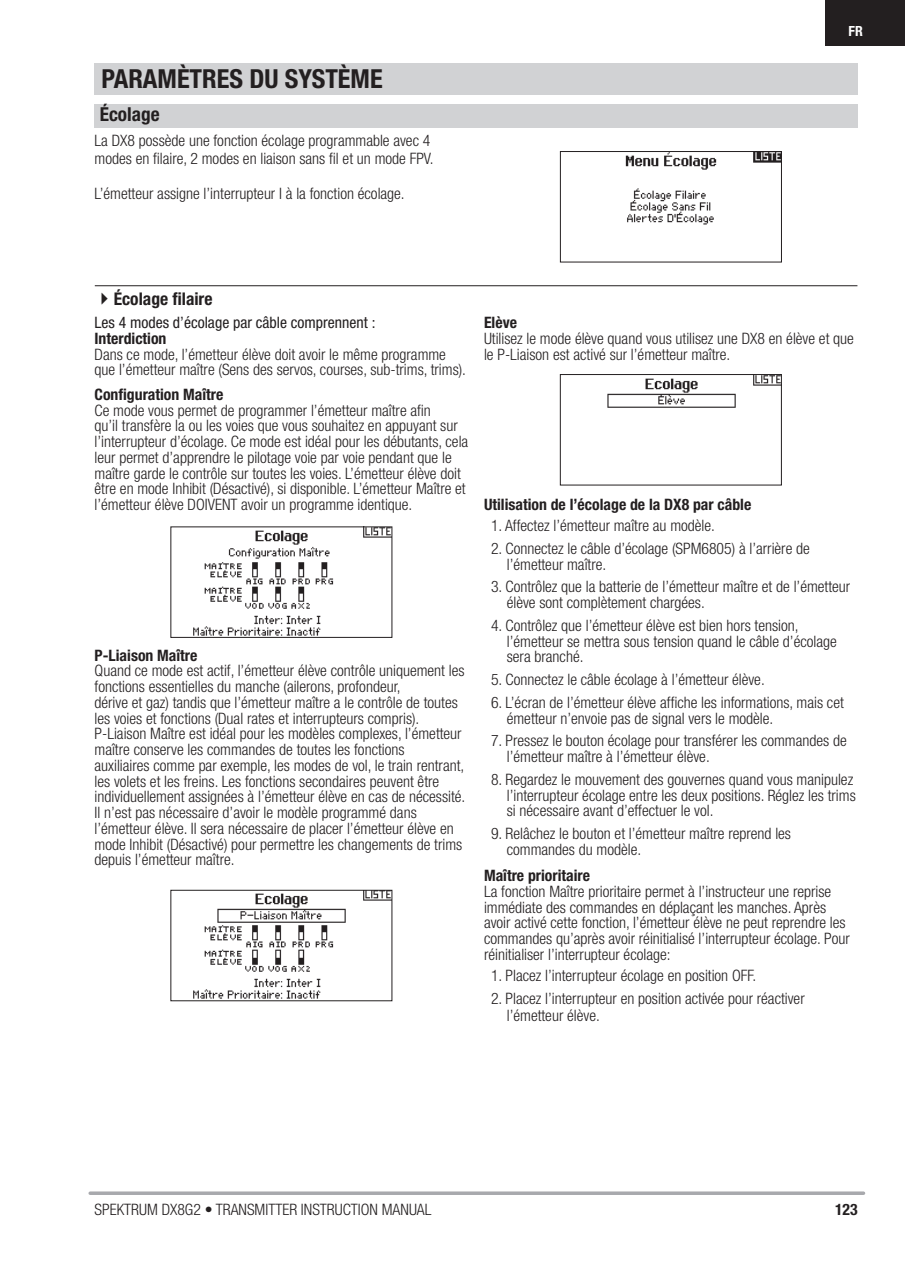
<style>
.page{position:relative;width:905px;height:1272px;background:#fff}
.page>*{position:absolute;margin:0;border:0;box-sizing:border-box;transform-origin:0 0}
.t1{font:700 condensed 26.25px "Helvetica Neue LT Std";color:#231f20}
.t2{font:700 condensed 19.25px "Helvetica Neue LT Std";color:#231f20}
.t3{font:700 condensed 17.5px "Helvetica Neue LT Std";color:#231f20}
.t4{font:300 condensed 15.75px/15.8px "Helvetica Neue LT Std";color:#231f20}
.t5{font:700 condensed 15.75px "Helvetica Neue LT Std";color:#231f20}
.t6{font:condensed 15.75px "Helvetica Neue LT Std";color:#231f20}
.t7{font:700 condensed 14px "Helvetica Neue LT Std";color:#fff}
</style>
<div class="page">
<svg style="left:90px;top:1191px;width:773px;height:4px;background:#b2b3b6"></svg>
<div style="left:825px;top:0;width:80px;height:45px;background:#231f20"></div>
<div style="left:94px;top:63px;width:763px;height:31px;background:#d1d2d4"></div>
<div style="left:94px;top:104px;width:763px;height:24px;background:#d1d2d4"></div>
<hr style="left:95px;top:285px;width:762px;height:1px;background:#231f20">
<img style="left:625px;top:153px;width:155px;height:72px">
<div style="left:560px;top:151px;width:222px;height:111px;border:1px solid #231f20"></div>
<img style="left:193px;top:892px;width:197px;height:107px">
<div style="left:170px;top:890px;width:222px;height:111px;border:1px solid #231f20"></div>
<img style="left:193px;top:528px;width:197px;height:108px">
<div style="left:170px;top:526px;width:222px;height:112px;border:1px solid #231f20"></div>
<img style="left:607px;top:376px;width:172px;height:32px">
<div style="left:560px;top:374px;width:221px;height:111px;border:1px solid #231f20"></div>
<h1 class="t1" style="left:102px;top:63px;width:29px">Param</h1>
<h1 class="t1" style="left:177px;top:63px;width:27px">ètres</h1>
<h1 class="t1" style="left:249px;top:63px;width:50px">du syst</h1>
<h1 class="t1" style="left:338px;top:63px;width:29px">ème</h1>
<p class="t2" style="left:100px;top:103px;width:61px">Écolage</p>
<p class="t4" style="left:94px;top:132px;width:340px;line-height:17.5px">La DX8 possède une fonction écolage programmable avec 4 modes en filaire, 2 modes en liaison sans fil et un mode FPV.</p>
<p class="t4" style="left:94px;top:185px;width:312px">L’émetteur assigne l’interrupteur I à la fonction écolage.</p>
<p class="t7" style="left:848px;top:23px;width:16px">FR</p>
<p class="t3" style="left:94px;top:288px;width:119px">✔Écolage filaire</p>
<p class="t6" style="left:94px;top:313px;width:282px">Les 4 modes d’écolage par câble comprennent :</p>
<p class="t5" style="left:94px;top:329px;width:73px">Interdiction</p>
<p class="t4" style="left:94px;top:346px;width:373px">Dans ce mode, l’émetteur élève doit avoir le même programme que l’émetteur maître (Sens des servos, courses, sub-trims, trims).</p>
<p class="t5" style="left:94px;top:385px;width:130px">Configuration Maître</p>
<p class="t4" style="left:94px;top:402px;width:375px">Ce mode vous permet de programmer l’émetteur maître afin<br>qu’il transfère la ou les voies que vous souhaitez en appuyant sur l’interrupteur d’écolage. Ce mode est idéal pour les débutants, cela leur permet d’apprendre le pilotage voie par voie pendant que le maître garde le contrôle sur toutes les voies. L’émetteur élève doit être en mode Inhibit (Désactivé), si disponible. L’émetteur Maître et l’émetteur élève DOIVENT avoir un programme identique.</p>
<p class="t5" style="left:95px;top:645px;width:104px">P-Liaison Maître</p>
<p class="t4" style="left:95px;top:663px;width:372px">Quand ce mode est actif, l’émetteur élève contrôle uniquement les fonctions essentielles du manche (ailerons, profondeur,<br>dérive et gaz) tandis que l’émetteur maître a le contrôle de toutes les voies et fonctions (Dual rates et interrupteurs compris).<br>P-Liaison Maître est idéal pour les modèles complexes, l’émetteur maître conserve les commandes de toutes les fonctions<br>auxiliaires comme par exemple, les modes de vol, le train rentrant, les volets et les freins. Les fonctions secondaires peuvent être individuellement assignées à l’émetteur élève en cas de nécessité.<br>Il n’est pas nécessaire d’avoir le modèle programmé dans l’émetteur élève. Il sera nécessaire de placer l’émetteur élève en mode Inhibit (Désactivé) pour permettre les changements de trims depuis l’émetteur maître.</p>
<p class="t5" style="left:484px;top:313px;width:34px">Elève</p>
<p class="t4" style="left:484px;top:330px;width:371px">Utilisez le mode élève quand vous utilisez une DX8 en élève et que le P-Liaison est activé sur l’émetteur maître.</p>
<p class="t5" style="left:484px;top:495px;width:269px">Utilisation de l’écolage de la DX8 par câble</p>
<p class="t4" style="left:491px;top:517px;width:225px">1. Affectez l’émetteur maître au modèle.</p>
<p class="t4" style="left:507px;top:540px;width:304px;text-indent:-16px">2. Connectez le câble d’écolage (SPM6805) à l’arrière de l’émetteur maître.</p>
<p class="t4" style="left:507px;top:579px;width:345px;text-indent:-16px">3. Contrôlez que la batterie de l’émetteur maître et de l’émetteur élève sont complètement chargées.</p>
<p class="t4" style="left:507px;top:617px;width:331px;text-indent:-16px">4. Contrôlez que l’émetteur élève est bien hors tension, l’émetteur se mettra sous tension quand le câble d’écolage sera branché.</p>
<p class="t4" style="left:491px;top:671px;width:275px">5. Connectez le câble écolage à l’émetteur élève.</p>
<p class="t4" style="left:507px;top:694px;width:338px;text-indent:-16px">6. L’écran de l’émetteur élève affiche les informations, mais cet émetteur n’envoie pas de signal vers le modèle.</p>
<p class="t4" style="left:507px;top:733px;width:341px;text-indent:-16px">7. Pressez le bouton écolage pour transférer les commandes de l’émetteur maître à l’émetteur élève.</p>
<p class="t4" style="left:507px;top:771px;width:350px;text-indent:-16px">8. Regardez le mouvement des gouvernes quand vous manipulez l’interrupteur écolage entre les deux positions. Réglez les trims si nécessaire avant d’effectuer le vol.</p>
<p class="t4" style="left:507px;top:825px;width:286px;text-indent:-16px">9. Relâchez le bouton et l’émetteur maître reprend les commandes du modèle.</p>
<p class="t5" style="left:484px;top:866px;width:108px">Maître prioritaire</p>
<p class="t4" style="left:484px;top:883px;width:367px">La fonction Maître prioritaire permet à l’instructeur une reprise immédiate des commandes en déplaçant les manches. Après avoir activé cette fonction, l’émetteur élève ne peut reprendre les commandes qu’après avoir réinitialisé l’interrupteur écolage. Pour réinitialiser l’interrupteur écolage:</p>
<p class="t4" style="left:491px;top:967px;width:267px">1. Placez l’interrupteur écolage en position OFF.</p>
<p class="t4" style="left:507px;top:989px;width:299px;line-height:17.5px;text-indent:-16px">2. Placez l’interrupteur en position activée pour réactiver l’émetteur élève.</p>
<p class="t4" style="left:94px;top:1201px;width:338px">SPEKTRUM DX8G2 • TRANSMITTER INSTRUCTION MANUAL</p>
<p class="t5" style="left:835px;top:1199px;width:24px">123</p>
</div>
